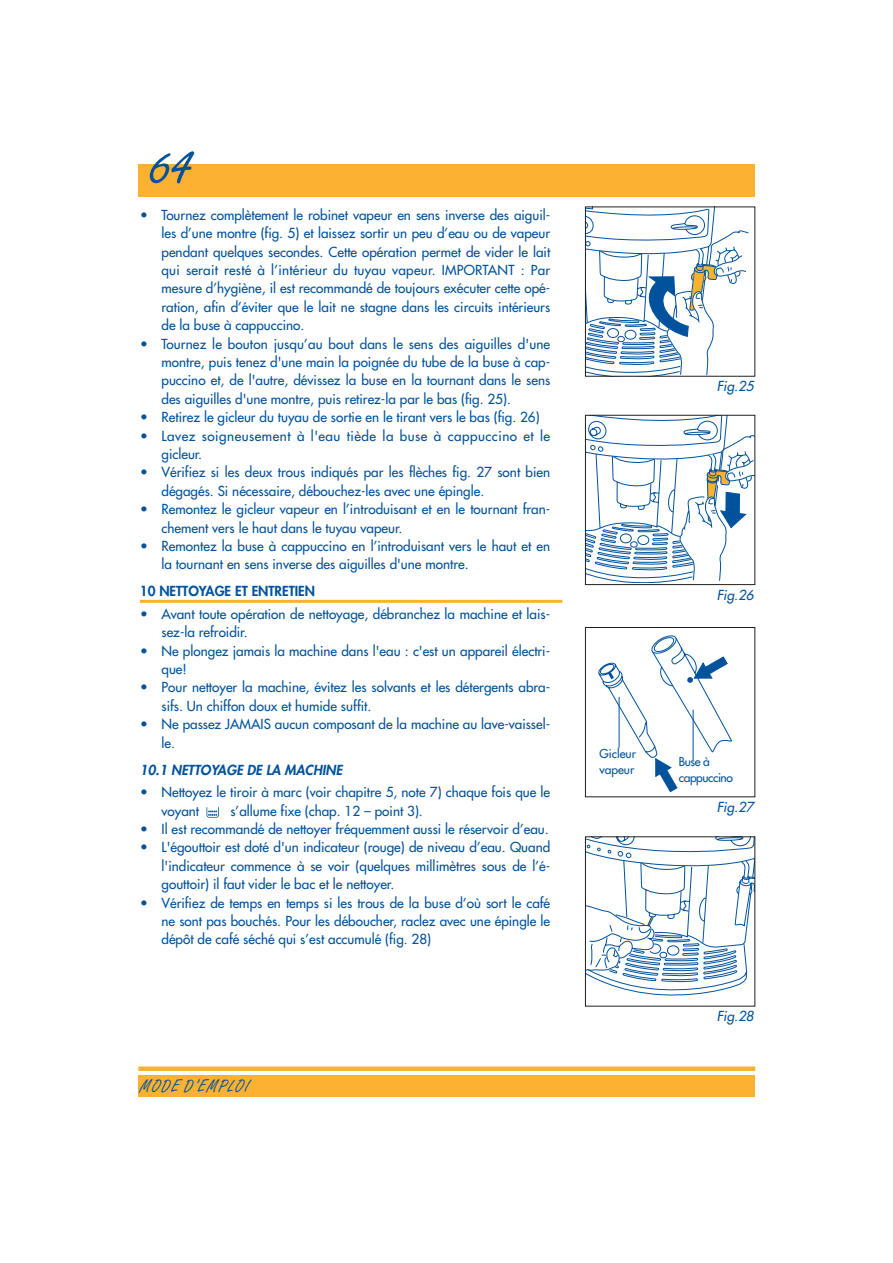
<style>
.page{position:relative;width:893px;height:1263px;background:#fff}
.page>*{position:absolute;margin:0;border:0;box-sizing:border-box;transform-origin:0 0}
.t1{font:60px "Freestyle Script";color:#00529c}
.t2{font:18px "Freestyle Script";letter-spacing:.065em;color:#00529c}
.t3{font:13.5px/18.5px "Futura";color:#00529c}
.t4{font:13.5px/18.5px "Futura";letter-spacing:.035em;color:#00529c}
.t5{font:italic 800 13.5px "Futura";color:#00529c}
.t6{font:italic 13.5px "Futura";color:#00529c}
.t7{font:800 13.5px "Futura";color:#00529c}
.t8{font:12px/16.4px "Futura";letter-spacing:-.035em;color:#00529c}
.t9{font:12px/16.4px "Futura";color:#00529c}
</style>
<div class="page">
<hr style="left:140px;top:600px;width:422px;height:3px;background:#fcb131">
<div style="left:138px;top:164px;width:617px;height:33px;background:#fcb131"></div>
<div style="left:138px;top:1066px;width:617px;height:5px;background:#fcb131"></div>
<div style="left:138px;top:1075px;width:617px;height:21px;background:#fcb131"></div>
<svg style="left:587px;top:209px;width:162px;height:166px"></svg>
<div style="left:585px;top:207px;width:170px;height:170px;border:1px solid #231f20"></div>
<svg style="left:587px;top:417px;width:166px;height:166px"></svg>
<div style="left:585px;top:415px;width:170px;height:170px;border:1px solid #231f20"></div>
<svg style="left:598px;top:636px;width:133px;height:156px"></svg>
<div style="left:585px;top:627px;width:170px;height:170px;border:1px solid #231f20"></div>
<svg style="left:206px;top:807px;width:13px;height:11px"></svg>
<svg style="left:587px;top:838px;width:166px;height:157px"></svg>
<div style="left:585px;top:836px;width:170px;height:171px;border:1px solid #231f20"></div>
<hr style="left:618px;top:697px;width:1px;height:51px;background:#00529c">
<hr style="left:692px;top:710px;width:1px;height:51px;background:#00529c">
<h1 class="t1" style="left:150px;top:145px;width:44px">64</h1>
<p class="t3" style="left:161px;top:206px;width:390px;text-align:justify;text-indent:-21px">• Tournez complètement le robinet vapeur en sens inverse des aiguil&shy;les d’une montre (fig. 5) et laissez sortir un peu d’eau ou de vapeur pendant quelques secondes. Cette opération permet de vider le lait qui serait resté à l’intérieur du tuyau vapeur. IMPORTANT : Par mesure d’hygiène, il est recommandé de toujours exécuter cette opé&shy;ration, afin d’éviter que le lait ne stagne dans les circuits intérieurs de la buse à cappuccino.</p>
<p class="t3" style="left:161px;top:335px;width:390px;text-align:justify;text-indent:-21px">• Tournez le bouton jusqu’au bout dans le sens des aiguilles d'une montre, puis tenez d'une main la poignée du tube de la buse à cap&shy;puccino et, de l'autre, dévissez la buse en la tournant dans le sens des aiguilles d'une montre, puis retirez-la par le bas (fig. 25).</p>
<p class="t3" style="left:140px;top:409px;width:401px">• Retirez le gicleur du tuyau de sortie en le tirant vers le bas (fig. 26)</p>
<p class="t4" style="left:161px;top:427px;width:390px;text-indent:-21px">• Lavez soigneusement à l'eau tiède la buse à cappuccino et le gicleur.</p>
<p class="t3" style="left:161px;top:464px;width:390px;text-indent:-21px">• Vérifiez si les deux trous indiqués par les flèches fig. 27 sont bien dégagés. Si nécessaire, débouchez-les avec une épingle.</p>
<p class="t3" style="left:161px;top:501px;width:390px;text-indent:-21px">• Remontez le gicleur vapeur en l’introduisant et en le tournant fran&shy;chement vers le haut dans le tuyau vapeur.</p>
<p class="t3" style="left:161px;top:538px;width:390px;text-indent:-21px">• Remontez la buse à cappuccino en l’introduisant vers le haut et en la tournant en sens inverse des aiguilles d'une montre.</p>
<p class="t7" style="left:140px;top:585px;width:177px">10 NETTOYAGE ET ENTRETIEN</p>
<p class="t3" style="left:161px;top:606px;width:390px;text-indent:-21px">• Avant toute opération de nettoyage, débranchez la machine et lais&shy;sez-la refroidir.</p>
<p class="t3" style="left:161px;top:642px;width:390px;text-indent:-21px">• Ne plongez jamais la machine dans l'eau : c'est un appareil électri&shy;que!</p>
<p class="t3" style="left:161px;top:679px;width:390px;text-indent:-21px">• Pour nettoyer la machine, évitez les solvants et les détergents abra&shy;sifs. Un chiffon doux et humide suffit.</p>
<p class="t3" style="left:161px;top:716px;width:390px;text-indent:-21px">• Ne passez JAMAIS aucun composant de la machine au lave-vaissel&shy;le.</p>
<p class="t5" style="left:140px;top:763px;width:204px">10.1 NETTOYAGE DE LA MACHINE</p>
<p class="t3" style="left:161px;top:784px;width:390px;text-indent:-21px">• Nettoyez le tiroir à marc (voir chapitre 5, note 7) chaque fois que le voyant</p>
<p class="t3" style="left:230px;top:802px;width:194px">s’allume fixe (chap. 12 – point 3).</p>
<p class="t3" style="left:140px;top:821px;width:410px">• Il est recommandé de nettoyer fréquemment aussi le réservoir d’eau.</p>
<p class="t3" style="left:161px;top:839px;width:390px;text-align:justify;text-indent:-21px">• L'égouttoir est doté d'un indicateur (rouge) de niveau d’eau. Quand l'indicateur commence à se voir (quelques millimètres sous de l’é&shy;gouttoir) il faut vider le bac et le nettoyer.</p>
<p class="t3" style="left:161px;top:894px;width:390px;text-align:justify;text-indent:-21px">• Vérifiez de temps en temps si les trous de la buse d’où sort le café ne sont pas bouchés. Pour les déboucher, raclez avec une épingle le dépôt de café séché qui s’est accumulé (fig. 28)</p>
<h2 class="t2" style="left:140px;top:1080px;width:111px">MODE D’EMPLOI</h2>
<p class="t6" style="left:717px;top:380px;width:38px">Fig.25</p>
<p class="t6" style="left:717px;top:588px;width:38px">Fig.26</p>
<p class="t9" style="left:599px;top:746px;width:38px">Gicleur vapeur</p>
<p class="t8" style="left:679px;top:754px;width:56px">Buse à cappuccino</p>
<p class="t6" style="left:717px;top:800px;width:38px">Fig.27</p>
<p class="t6" style="left:717px;top:1010px;width:38px">Fig.28</p>
</div>
